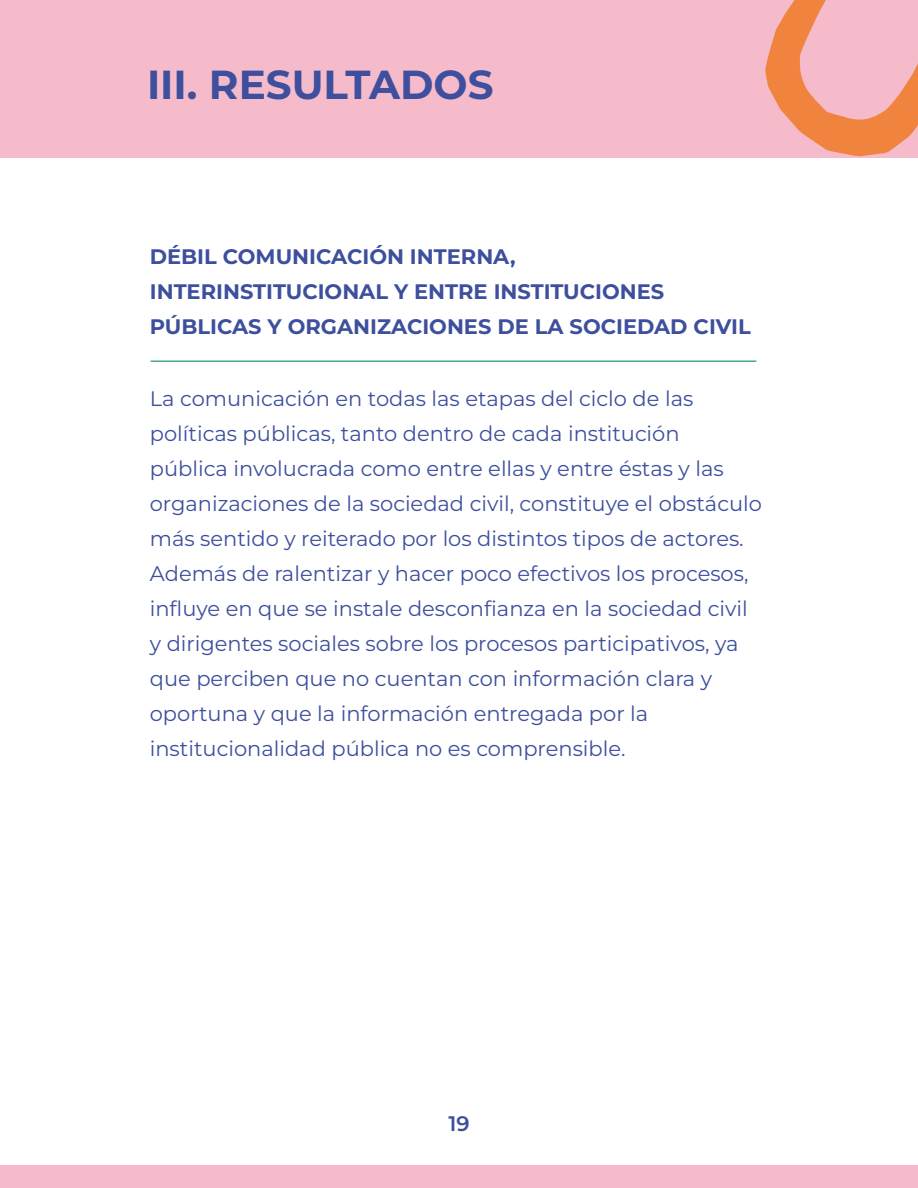
<style>
.page{position:relative;width:918px;height:1188px;background:#fff}
.page>*{position:absolute;margin:0;border:0;box-sizing:border-box;transform-origin:0 0}
.t1{font:700 40.5px "Montserrat";color:#3d4f9d}
.t2{font:100 21px/35px "Montserrat";color:#3d4f9d}
.t3{font:700 21px/35px "Montserrat";color:#3d4f9d}
.t4{font:600 21px "Montserrat";color:#3d4f9c}
</style>
<div class="page">
<div style="left:0;top:0;width:918px;height:158px;background:#f5bbcb"></div>
<svg style="left:765px;top:0;width:153px;height:157px"></svg>
<div style="left:0;top:1165px;width:918px;height:23px;background:#f5bbcb"></div>
<hr style="left:151px;top:360px;width:605px;height:2px;background:#4ca87f">
<h1 class="t1" style="left:147px;top:57px;width:348px">III. RESULTADOS</h1>
<p class="t3" style="left:150px;top:239px;width:602px">DÉBIL COMUNICACIÓN INTERNA,<br>INTERINSTITUCIONAL Y ENTRE INSTITUCIONES<br>PÚBLICAS Y ORGANIZACIONES DE LA SOCIEDAD CIVIL</p>
<p class="t2" style="left:150px;top:381px;width:614px">La comunicación en todas las etapas del ciclo de las políticas públicas, tanto dentro de cada institución pública involucrada como entre ellas y entre éstas y las organizaciones de la sociedad civil, constituye el obstáculo más sentido y reiterado por los distintos tipos de actores.<br>Además de ralentizar y hacer poco efectivos los procesos, influye en que se instale desconfianza en la sociedad civil y dirigentes sociales sobre los procesos participativos, ya que perciben que no cuentan con información clara y oportuna y que la información entregada por la institucionalidad pública no es comprensible.</p>
<p class="t4" style="left:448px;top:1110px;width:23px">19</p>
</div>
